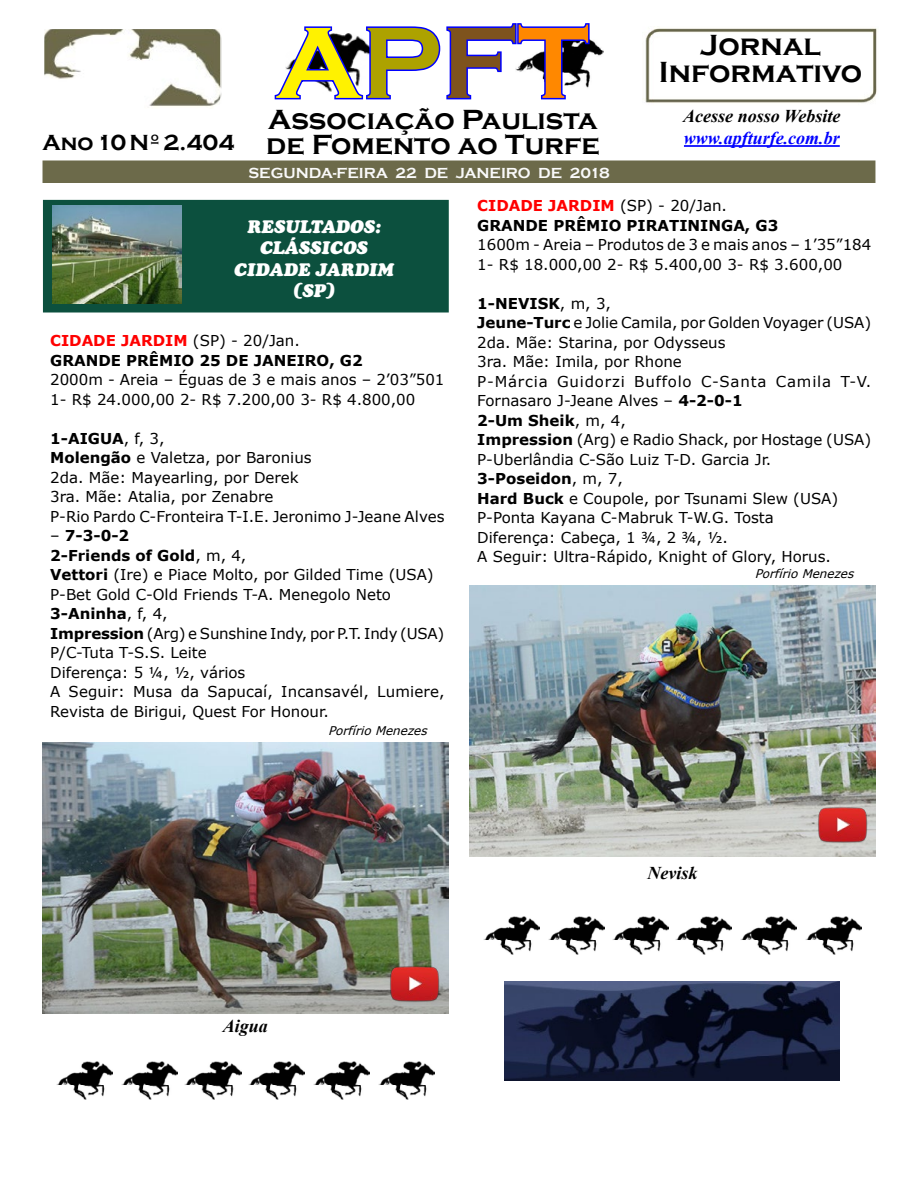
<style>
.page{position:relative;width:918px;height:1188px;background:#fff}
.page>*{position:absolute;margin:0;border:0;box-sizing:border-box;transform-origin:0 0}
.t1{font:700 105px "Copperplate Gothic";color:#fff200}
.t2{font:700 30px/27px "Copperplate Gothic";color:#000;text-align:center}
.t3{font:700 28.5px "Copperplate Gothic";color:#000}
.t4{font:italic 18px/21.6px "Cooper Black Std";color:#fff;text-align:center}
.t5{font:italic 700 18px "Times New Roman";color:#000}
.t6{font:italic 700 18px "Times New Roman";color:#00f}
.t7{font:15px/19.5px "Verdana";color:#000}
.t8{font:700 15px/19.5px "Verdana";color:#000}
.t9{font:700 15px "Copperplate Gothic";color:#fafafa}
.t10{font:italic 12px "Verdana";color:#000}
.s1{color:#ada200}
.s2{color:#7e531d}
.s3{color:#f80}
.s4{color:#f00}
.s5{font-weight:400}
.s6{font-weight:700}
</style>
<div class="page">
<img style="left:591px;top:40px;width:12px;height:16px">
<svg style="left:274px;top:23px;width:317px;height:77px"></svg>
<img style="left:46px;top:31px;width:173px;height:76px">
<div style="left:43px;top:28px;width:179px;height:84px;border:2px solid #fff"></div>
<div style="left:43px;top:160px;width:832px;height:23px;background:#6c6a4a;border:2px solid #6c6a4a"></div>
<img style="left:645px;top:28px;width:232px;height:75px">
<hr style="left:684px;top:145px;width:156px;height:2px;background:#00f">
<div style="left:43px;top:200px;width:406px;height:113px;background:#0c503e;border:2px solid #0c503e"></div>
<img style="left:53px;top:206px;width:129px;height:98px">
<img style="left:505px;top:982px;width:334px;height:98px">
<img style="left:57px;top:1061px;width:56px;height:39px">
<img style="left:121px;top:1061px;width:57px;height:39px">
<img style="left:185px;top:1061px;width:56px;height:39px">
<img style="left:249px;top:1061px;width:56px;height:39px">
<img style="left:313px;top:1061px;width:57px;height:39px">
<img style="left:378px;top:1061px;width:56px;height:39px">
<img style="left:43px;top:743px;width:406px;height:271px">
<img style="left:470px;top:585px;width:405px;height:271px">
<img style="left:484px;top:917px;width:56px;height:38px">
<img style="left:548px;top:917px;width:57px;height:38px">
<img style="left:612px;top:917px;width:56px;height:38px">
<img style="left:676px;top:917px;width:56px;height:38px">
<img style="left:740px;top:917px;width:57px;height:38px">
<img style="left:805px;top:917px;width:56px;height:38px">
<img style="left:384px;top:953px;width:62px;height:61px">
<img style="left:811px;top:794px;width:63px;height:62px">
<h1 class="t1" style="left:276px;top:5px;width:314px">A<span class="s1">P</span><span class="s2">F</span><span class="s3">T</span></h1>
<h3 class="t3" style="left:43px;top:129px;width:559px"><sup>Ano</sup> <sup>10</sup> <sup>Nº</sup> <sup>2.404</sup> de Fomento ao Turfe</h3>
<h3 class="t3" style="left:268px;top:104px;width:331px">Associação Paulista</h3>
<p class="t9" style="left:248px;top:165px;width:363px">SEGUNDA-FEIRA 22 DE JANEIRO DE 2018</p>
<h2 class="t2" style="left:659px;top:32px;width:205px">Jornal<br>Informativo</h2>
<p class="t5" style="left:683px;top:104px;width:159px">Acesse nosso Website</p>
<p class="t6" style="left:684px;top:125px;width:157px">www.apfturfe.com.br</p>
<p class="t4" style="left:234px;top:215px;width:161px">RESULTADOS:<br>CLÁSSICOS<br>CIDADE JARDIM (SP)</p>
<p class="t8" style="left:50px;top:331px;width:314px"><span class="s4">CIDADE JARDIM</span> <span class="s5">(SP) - 20/Jan.<br></span>GRANDE PRÊMIO 25 DE JANEIRO, G2</p>
<p class="t7" style="left:50px;top:370px;width:396px">2000m - Areia – Éguas de 3 e mais anos – 2’03”501<br>1- R$ 24.000,00 2- R$ 7.200,00 3- R$ 4.800,00</p>
<p class="t7" style="left:50px;top:428px;width:396px"><span class="s6">1-AIGUA</span>, f, 3,<br><span class="s6">Molengão</span> e Valetza, por Baronius<br>2da. Mãe: Mayearling, por Derek<br>3ra. Mãe: Atalia, por Zenabre<br>P-Rio Pardo C-Fronteira T-I.E. Jeronimo J-Jeane Alves</p>
<p class="t7" style="left:50px;top:526px;width:396px">– <span class="s6">7-3-0-2<br>2-Friends of Gold</span>, m, 4,<br><span class="s6">Vettori</span> (Ire) e Piace Molto, por Gilded Time (USA)<br>P-Bet Gold C-Old Friends T-A. Menegolo Neto<br><span class="s6">3-Aninha</span>, f, 4,<br><span class="s6">Impression</span> (Arg) e Sunshine Indy, por P.T. Indy (USA)<br>P/C-Tuta T-S.S. Leite<br>Diferença: 5 ¼, ½, vários<br>A Seguir: Musa da Sapucaí, Incansavél, Lumiere,<br>Revista de Birigui, Quest For Honour.</p>
<p class="t10" style="left:328px;top:722px;width:104px">PorfírioMenezes</p>
<p class="t8" style="left:477px;top:196px;width:303px"><span class="s4">CIDADE JARDIM</span> <span class="s5">(SP) - 20/Jan.<br></span>GRANDE PRÊMIO PIRATININGA, G3</p>
<p class="t7" style="left:477px;top:235px;width:396px">1600m - Areia – Produtos de 3 e mais anos – 1’35”184<br>1- R$ 18.000,00 2- R$ 5.400,00 3- R$ 3.600,00</p>
<p class="t7" style="left:477px;top:293px;width:395px"><span class="s6">1-NEVISK</span>, m, 3,<br><span class="s6">Jeune-Turc</span> e Jolie Camila, por Golden Voyager (USA)<br>2da. Mãe: Starina, por Odysseus<br>3ra. Mãe: Imila, por Rhone<br>P-Márcia Guidorzi Buffolo C-Santa Camila T-V.<br>Fornasaro J-Jeane Alves – <span class="s6">4-2-0-1<br>2-Um Sheik</span>, m, 4,<br><span class="s6">Impression</span> (Arg) e Radio Shack, por Hostage (USA)<br>P-Uberlândia C-São Luiz T-D. Garcia Jr.<br><span class="s6">3-Poseidon</span>, m, 7,<br><span class="s6">Hard Buck</span> e Coupole, por Tsunami Slew (USA)<br>P-Ponta Kayana C-Mabruk T-W.G. Tosta<br>Diferença: Cabeça, 1 ¾, 2 ¾, ½.<br>A Seguir: Ultra-Rápido, Knight of Glory, Horus.</p>
<p class="t10" style="left:755px;top:565px;width:104px">PorfírioMenezes</p>
<p class="t5" style="left:648px;top:861px;width:52px">Nevisk</p>
<p class="t5" style="left:223px;top:1014px;width:47px">Aigua</p>
</div>
